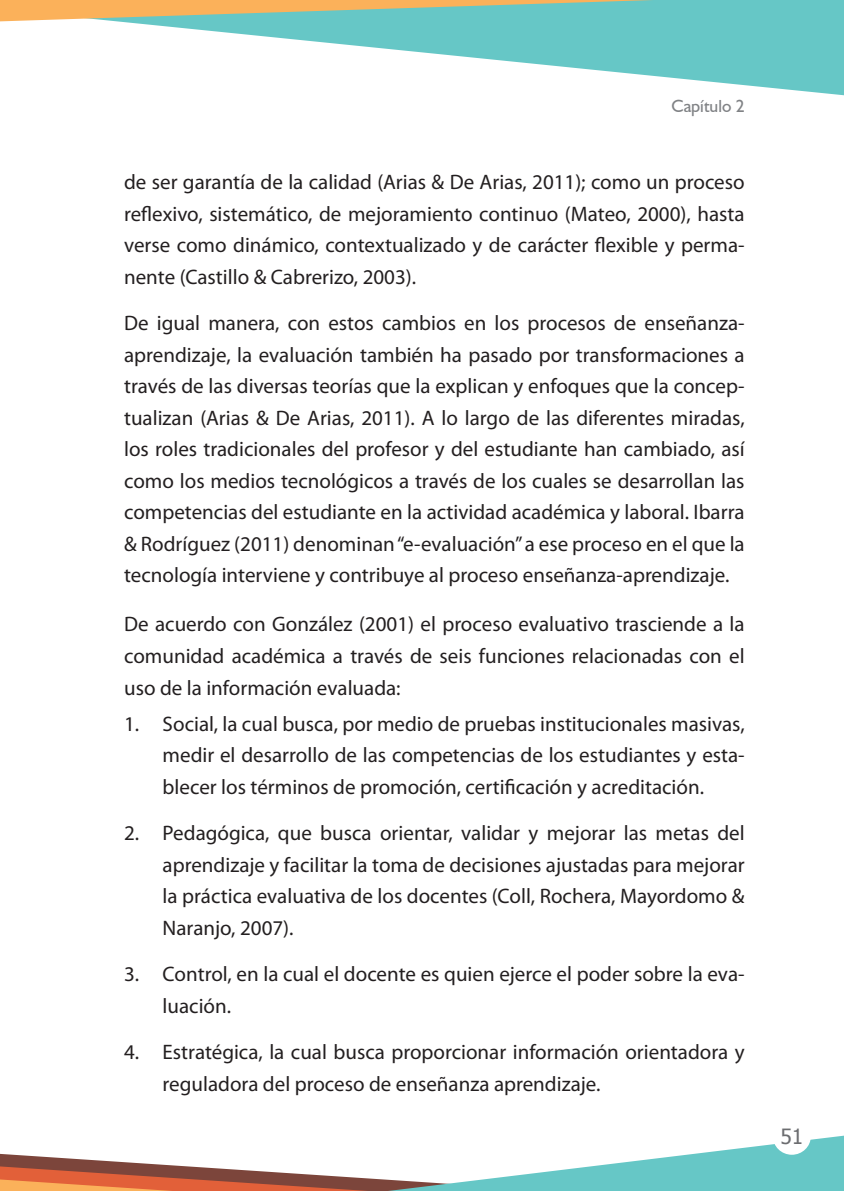
<style>
.page{position:relative;width:844px;height:1191px;background:#fff}
.page>*{position:absolute;margin:0;border:0;box-sizing:border-box;transform-origin:0 0}
.t1{font:21px/31.5px "Myriad Pro";color:#231f20;text-align:justify}
.t2{font:21px "Tahoma";color:#6c6d70}
.t3{font:17.5px "Humanist 521 BT";color:#808285}
</style>
<div class="page">
<svg style="left:429px;top:53px;width:414px;height:43px"></svg>
<svg style="left:0;top:1135px;width:843px;height:56px"></svg>
<svg style="left:0;top:0;width:843px;height:53px;fill:#66c7c6"></svg>
<div style="left:772px;top:1117px;width:38px;height:37px;background:#fff;border-radius:50%"></div>
<p class="t3" style="left:671px;top:95px;width:75px">Capítulo 2</p>
<p class="t1" style="left:124px;top:166px;width:622px">de ser garantía de la calidad (Arias &amp; De Arias, 2011); como un proceso reflexivo, sistemático, de mejoramiento continuo (Mateo, 2000), hasta verse como dinámico, contextualizado y de carácter flexible y perma&shy;nente (Castillo &amp; Cabrerizo, 2003).</p>
<p class="t1" style="left:124px;top:307px;width:622px">De igual manera, con estos cambios en los procesos de enseñanza&shy;aprendizaje, la evaluación también ha pasado por transformaciones a través de las diversas teorías que la explican y enfoques que la concep&shy;tualizan (Arias &amp; De Arias, 2011). A lo largo de las diferentes miradas, los roles tradicionales del profesor y del estudiante han cambiado, así como los medios tecnológicos a través de los cuales se desarrollan las competencias del estudiante en la actividad académica y laboral. Ibarra &amp; Rodríguez (2011) denominan “e-evaluación” a ese proceso en el que la tecnología interviene y contribuye al proceso enseñanza-aprendizaje.</p>
<p class="t1" style="left:124px;top:608px;width:622px">De acuerdo con González (2001) el proceso evaluativo trasciende a la comunidad académica a través de seis funciones relacionadas con el uso de la información evaluada:</p>
<p class="t1" style="left:163px;top:708px;width:583px;text-indent:-38px">1. Social, la cual busca, por medio de pruebas institucionales masivas, medir el desarrollo de las competencias de los estudiantes y esta&shy;blecer los términos de promoción, certificación y acreditación.</p>
<p class="t1" style="left:163px;top:817px;width:583px;text-indent:-38px">2. Pedagógica, que busca orientar, validar y mejorar las metas del aprendizaje y facilitar la toma de decisiones ajustadas para mejorar la práctica evaluativa de los docentes (Coll, Rochera, Mayordomo &amp; Naranjo, 2007).</p>
<p class="t1" style="left:163px;top:958px;width:583px;text-indent:-38px">3. Control, en la cual el docente es quien ejerce el poder sobre la eva&shy;luación.</p>
<p class="t1" style="left:163px;top:1036px;width:583px;text-indent:-38px">4. Estratégica, la cual busca proporcionar información orientadora y reguladora del proceso de enseñanza aprendizaje.</p>
<p class="t2" style="left:780px;top:1122px;width:24px">51</p>
</div>
